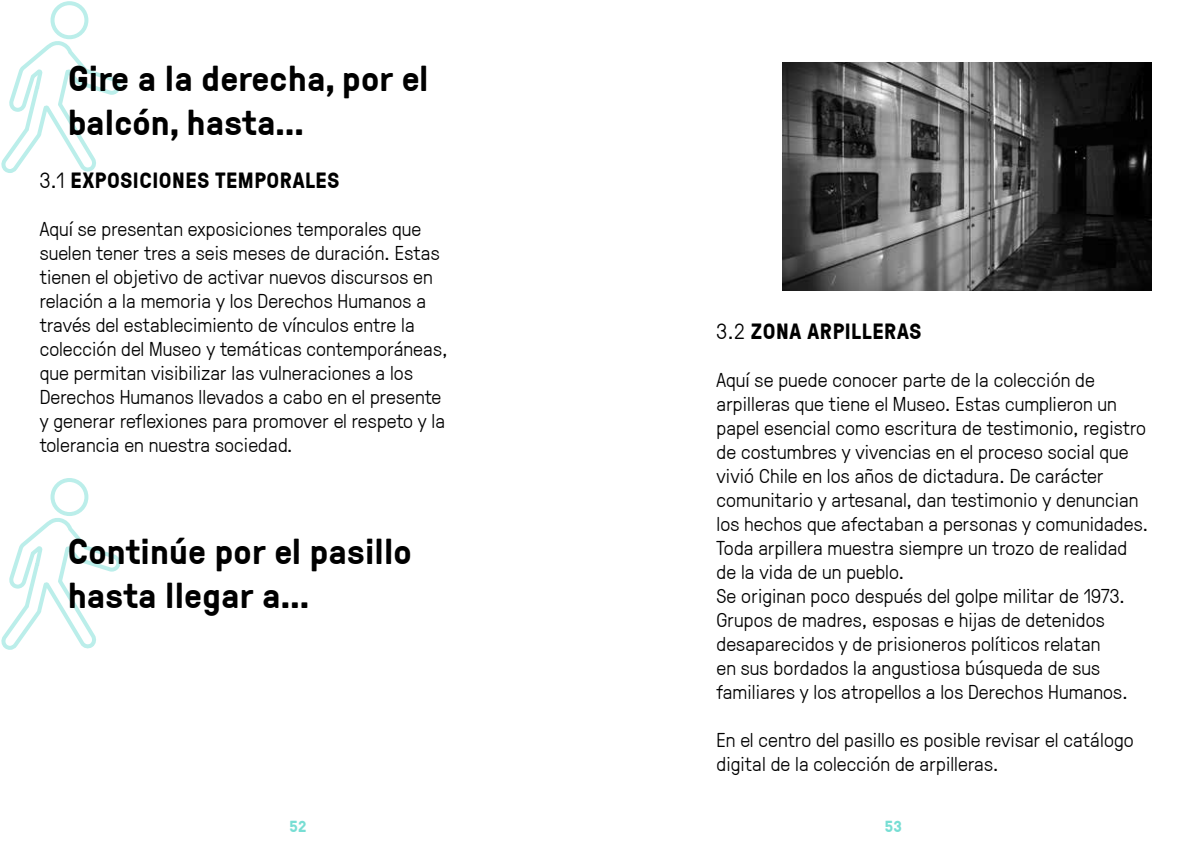
<style>
.page{position:relative;width:1191px;height:851px;background:#fff}
.page>*{position:absolute;margin:0;border:0;box-sizing:border-box;transform-origin:0 0}
.t1{font:700 36px/44px "GT Pressura";letter-spacing:.005em;color:#000}
.t2{font:700 22px "GT Pressura";letter-spacing:.025em;color:#000}
.t3{font:300 20px/24px "GT Pressura";letter-spacing:.005em;color:#000}
.t4{font:700 16px "GT Pressura";color:#78ded4}
.s1{font-weight:300}
</style>
<div class="page">
<svg style="left:3px;top:1px;width:116px;height:172px"></svg>
<svg style="left:3px;top:478px;width:116px;height:172px"></svg>
<img style="left:783px;top:62px;width:368px;height:229px">
<h1 class="t1" style="left:68px;top:55px;width:362px">Gire a la derecha, por el balcón, hasta…</h1>
<p class="t2" style="left:40px;top:164px;width:301px"><span class="s1">3.1</span> EXPOSICIONES TEMPORALES</p>
<p class="t3" style="left:40px;top:216px;width:410px">Aquí se presentan exposiciones temporales que suelen tener tres a seis meses de duración. Estas tienen el objetivo de activar nuevos discursos en relación a la memoria y los Derechos Humanos a través del establecimiento de vínculos entre la colección del Museo y temáticas contemporáneas, que permitan visibilizar las vulneraciones a los Derechos Humanos llevados a cabo en el presente y generar reflexiones para promover el respeto y la tolerancia en nuestra sociedad.</p>
<h1 class="t1" style="left:68px;top:528px;width:346px">Continúe por el pasillo hasta llegar a…</h1>
<p class="t2" style="left:716px;top:315px;width:206px"><span class="s1">3.2</span> ZONA ARPILLERAS</p>
<p class="t3" style="left:716px;top:366px;width:433px">Aquí se puede conocer parte de la colección de arpilleras que tiene el Museo. Estas cumplieron un papel esencial como escritura de testimonio, registro de costumbres y vivencias en el proceso social que vivió Chile en los años de dictadura. De carácter comunitario y artesanal, dan testimonio y denuncian los hechos que afectaban a personas y comunidades.<br>Toda arpillera muestra siempre un trozo de realidad de la vida de un pueblo.<br>Se originan poco después del golpe militar de 1973.<br>Grupos de madres, esposas e hijas de detenidos desaparecidos y de prisioneros políticos relatan<br>en sus bordados la angustiosa búsqueda de sus familiares y los atropellos a los Derechos Humanos.</p>
<p class="t3" style="left:716px;top:726px;width:419px">En el centro del pasillo es posible revisar el catálogo digital de la colección de arpilleras.</p>
<p class="t4" style="left:289px;top:814px;width:19px">52</p>
<p class="t4" style="left:884px;top:814px;width:19px">53</p>
</div>
